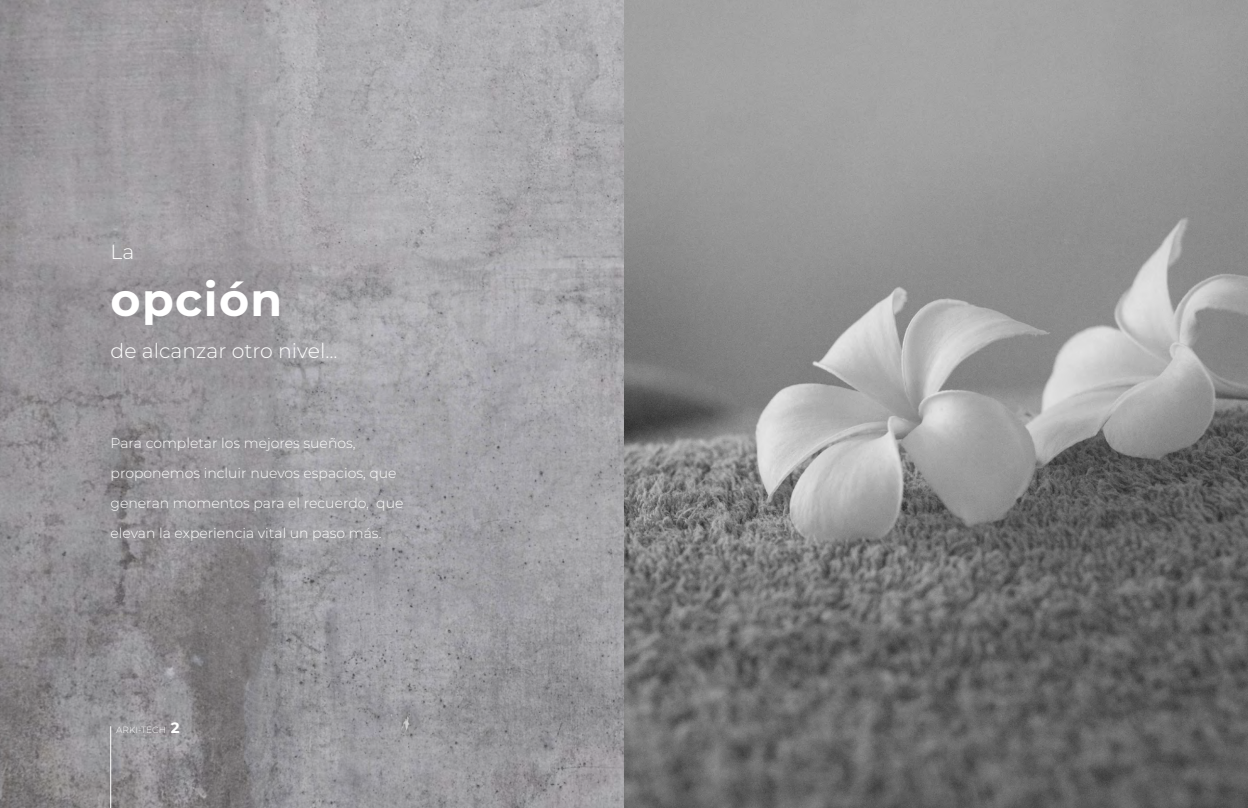
<style>
.page{position:relative;width:1248px;height:808px;background:#fff}
.page>*{position:absolute;margin:0;border:0;box-sizing:border-box;transform-origin:0 0}
.t1{font:700 46px "Montserrat";letter-spacing:.03em;color:#fff}
.t2{font:300 20.4px "Montserrat";color:#fff}
.t3{font:300 14px/30px "Montserrat";color:#fff}
.t4{font:300 9px "Montserrat";color:#fff}
.s1{font-weight:700;font-size:15px}
</style>
<div class="page">
<img style="left:0;top:0;width:624px;height:808px">
<svg style="left:624px;top:0;width:623px;height:808px;background:#868686"></svg>
<hr style="left:110px;top:726px;width:1px;height:82px;background:#fff">
<h2 class="t2" style="left:110px;top:238px;width:25px">La</h2>
<h1 class="t1" style="left:110px;top:267px;width:173px">opción</h1>
<h2 class="t2" style="left:110px;top:337px;width:228px">de alcanzar otro nivel...</h2>
<p class="t3" style="left:110px;top:428px;width:294px">Para completar los mejores sueños, proponemos incluir nuevos espacios, que generan momentos para el recuerdo, que elevan la experiencia vital un paso más.</p>
<p class="t4" style="left:116px;top:723px;width:65px">ARKI-TECH <span class="s1">2</span></p>
</div>
